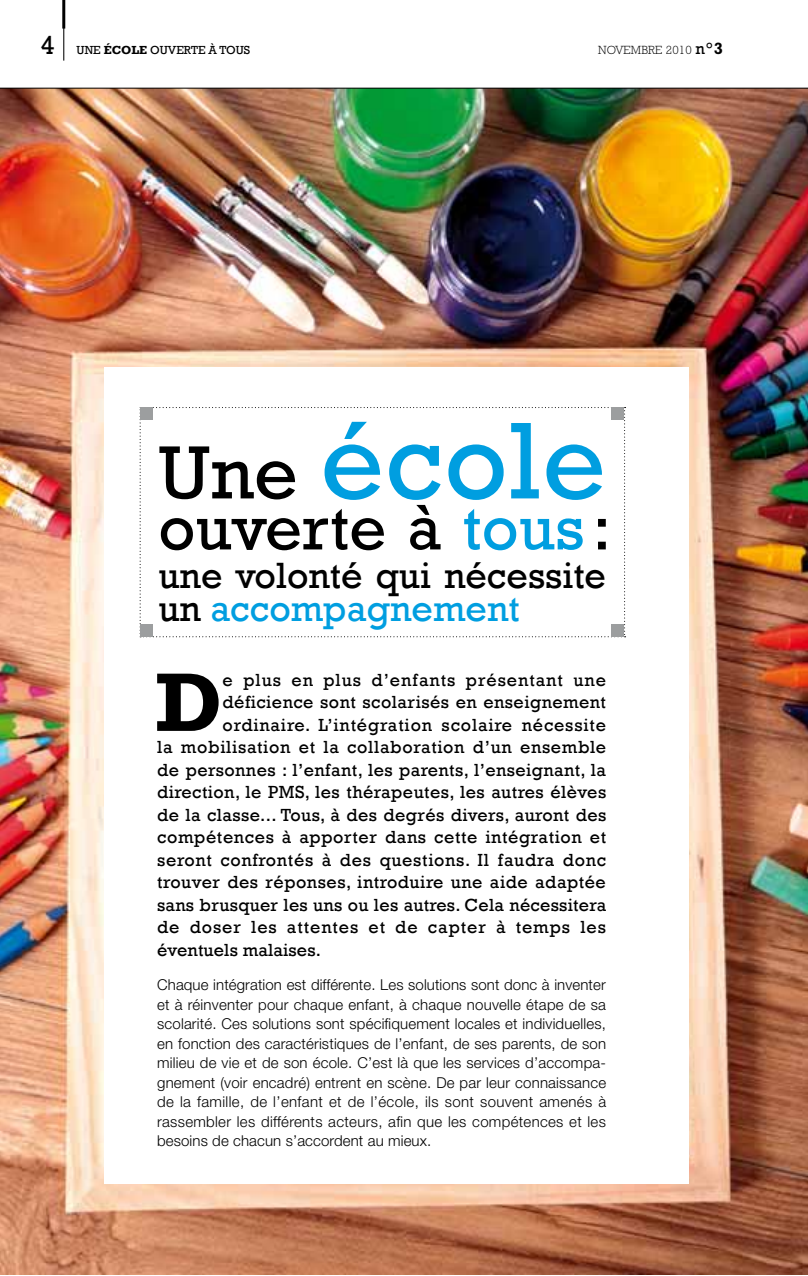
<style>
.page{position:relative;width:808px;height:1276px;background:#fff}
.page>*{position:absolute;margin:0;border:0;box-sizing:border-box;transform-origin:0 0}
.t1{font:111px "Rockwell";color:#009ee0}
.t2{font:700 84.3px "Rockwell Std";color:#000}
.t3{font:64.5px "Rockwell";color:#000}
.t4{font:37.5px/33px "Rockwell";color:#000}
.t5{font:27px "Rockwell";color:#000}
.t6{font:18px "Rockwell";letter-spacing:.03em;color:#000}
.t7{font:18px "Rockwell";letter-spacing:.05em;color:#000}
.t8{font:18px "Rockwell";letter-spacing:.005em;color:#000}
.t9{font:300 15px/19.5px "Helvetica Neue LT Std";letter-spacing:.01em;color:#000;text-align:justify}
.t10{font:12px "Rockwell";color:#000}
.t11{font:300 12px "Rockwell Std";letter-spacing:.01em;color:#000}
.s1{font-weight:700}
.s2{font-family:"Rockwell";font-weight:400;font-size:16.5px}
.s3{font-weight:700;font-size:16.5px}
.s4{font-size:76.5px;color:#000}
.s5{color:#009ee0}
</style>
<div class="page">
<img style="left:0;top:89px;width:808px;height:1185px">
<div style="left:104px;top:368px;width:585px;height:816px;background:#fff"></div>
<svg style="left:140px;top:407px;width:486px;height:230px"></svg>
<div style="left:140px;top:624px;width:13px;height:13px;background:#9c9e9f"></div>
<div style="left:611px;top:624px;width:13px;height:13px;background:#9c9e9f"></div>
<div style="left:140px;top:407px;width:13px;height:13px;background:#9c9e9f"></div>
<div style="left:611px;top:407px;width:13px;height:13px;background:#9c9e9f"></div>
<hr style="left:0;top:88px;width:808px;height:1px;background:#000">
<hr style="left:62px;top:0;width:3px;height:29px;background:#000">
<hr style="left:63px;top:0;width:1px;height:61px;background:#000">
<h3 class="t5" style="left:41px;top:29px;width:16px">4</h3>
<p class="t10" style="left:77px;top:43px;width:108px">une <span class="s1">ÉCOLE</span> ouverte</p>
<p class="t10" style="left:209px;top:43px;width:36px">à tous</p>
<p class="t11" style="left:598px;top:43px;width:51px">NOVEMBRE</p>
<p class="t11" style="left:666px;top:43px;width:59px">2010 <span class="s2">n°</span><span class="s3">3</span></p>
<h1 class="t1" style="left:158px;top:397px;width:449px"><span class="s4">Une</span> école</h1>
<h3 class="t3" style="left:158px;top:490px;width:454px">ouverte à <span class="s5">tous</span> :</h3>
<h3 class="t4" style="left:158px;top:560px;width:449px">une volonté qui nécessite un <span class="s5">accompagnement</span></h3>
<h2 class="t2" style="left:154px;top:652px;width:69px">D</h2>
<p class="t7" style="left:223px;top:669px;width:385px">e plus en plus d’enfants présentant une</p>
<p class="t6" style="left:223px;top:692px;width:385px">déficience sont scolarisés en enseignement</p>
<p class="t6" style="left:223px;top:714px;width:385px">ordinaire. L’intégration scolaire nécessite</p>
<p class="t6" style="left:157px;top:737px;width:451px">la mobilisation et la collaboration d’un ensemble</p>
<p class="t6" style="left:157px;top:759px;width:450px">de personnes : l’enfant, les parents, l’enseignant, la</p>
<p class="t6" style="left:157px;top:782px;width:451px">direction, le PMS, les thérapeutes, les autres élèves</p>
<p class="t6" style="left:157px;top:804px;width:451px">de la classe... Tous, à des degrés divers, auront des</p>
<p class="t6" style="left:157px;top:827px;width:450px">compétences à apporter dans cette intégration et</p>
<p class="t6" style="left:157px;top:849px;width:450px">seront confrontés à des questions. Il faudra donc</p>
<p class="t6" style="left:157px;top:872px;width:450px">trouver des réponses, introduire une aide adaptée</p>
<p class="t6" style="left:157px;top:894px;width:451px">sans brusquer les uns ou les autres. Cela nécessitera</p>
<p class="t7" style="left:157px;top:917px;width:450px">de doser les attentes et de capter à temps les</p>
<p class="t8" style="left:157px;top:939px;width:165px">éventuels malaises.</p>
<p class="t9" style="left:157px;top:975px;width:451px">Chaque intégration est différente. Les solutions sont donc à inventer et à réinventer pour chaque enfant, à chaque nouvelle étape de sa scolarité. Ces solutions sont spécifiquement locales et individuelles, en fonction des caractéristiques de l’enfant, de ses parents, de son milieu de vie et de son école. C’est là que les services d’accompa&shy;gnement (voir encadré) entrent en scène. De par leur connaissance de la famille, de l’enfant et de l’école, ils sont souvent amenés à rassembler les différents acteurs, afin que les compétences et les besoins de chacun s’accordent au mieux.</p>
</div>
